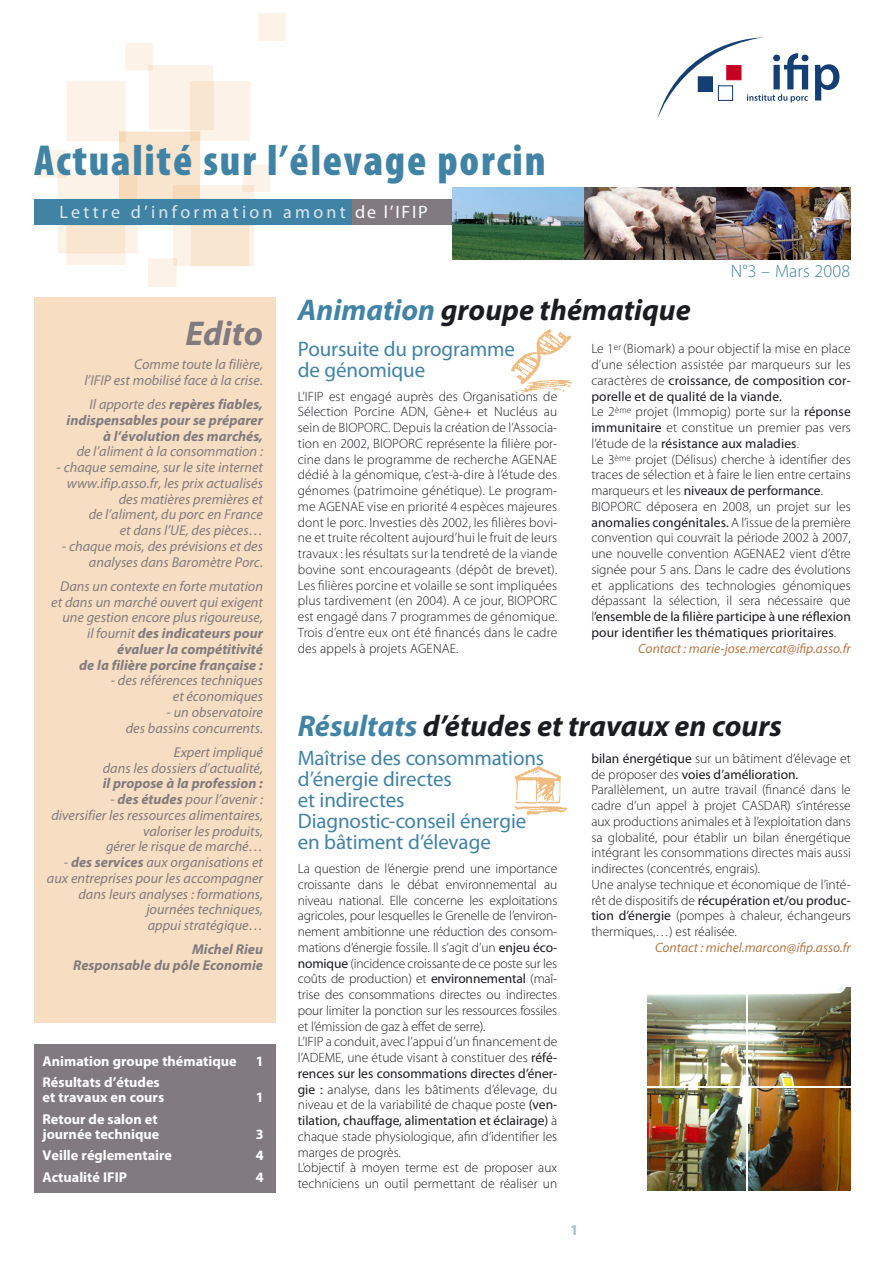
<style>
.page{position:relative;width:893px;height:1263px;background:#fff}
.page>*{position:absolute;margin:0;border:0;box-sizing:border-box;transform-origin:0 0}
.t1{font:900 condensed 43.5px "Myriad Pro";letter-spacing:.04em;color:#4183a5}
.t2{font:italic 700 34.5px "Myriad Pro";color:#817b80}
.t3{font:italic 700 30px "Myriad Pro";color:#1b1c20}
.t4{font:21px/21px "Myriad Pro";letter-spacing:-.005em;color:#4183a5}
.t5{font:18px "Myriad Pro";letter-spacing:.18em;color:#dae7f0}
.t6{font:300 18px "Myriad Pro";letter-spacing:.01em;color:#4183a5}
.t7{font:700 15px "Myriad Pro";color:#a0c1d5}
.t8{font:italic 14.25px/15.8px "Myriad Pro";color:#817b80;text-align:right}
.t9{font:italic 700 14.25px/15.8px "Myriad Pro";color:#817b80;text-align:right}
.t10{font:700 14.25px/15px "Myriad Pro";color:#fff}
.t11{font:300 13.5px/15.8px "Myriad Pro";color:#1b1c20}
.t12{font:italic 13.5px "Myriad Pro";color:#b47846}
.s1{color:#fff}
.s2{font-weight:400}
.s3{font-weight:700}
.s4{color:#4183a5}
</style>
<div class="page">
<img style="left:511px;top:329px;width:61px;height:64px">
<img style="left:514px;top:766px;width:54px;height:49px">
<svg style="left:657px;top:37px;width:151px;height:81px"></svg>
<svg style="left:814px;top:64px;width:25px;height:37px"></svg>
<div style="left:801px;top:55px;width:7px;height:6px;background:#143f74;border-radius:50%"></div>
<div style="left:258px;top:13px;width:28px;height:28px;background:#fcf2e7"></div>
<svg style="left:39px;top:43px;width:231px;height:244px"></svg>
<div style="left:351px;top:199px;width:486px;height:26px;background:#817b80"></div>
<div style="left:34px;top:199px;width:317px;height:26px;background:#4183a5"></div>
<div style="left:34px;top:298px;width:242px;height:725px;background:#f7dec2"></div>
<div style="left:34px;top:1045px;width:242px;height:148px;background:#817b80"></div>
<img style="left:452px;top:187px;width:132px;height:72px">
<img style="left:584px;top:187px;width:132px;height:72px">
<img style="left:716px;top:187px;width:134px;height:72px">
<img style="left:647px;top:988px;width:203px;height:203px">
<hr style="left:745px;top:987px;width:2px;height:205px;background:#fff">
<hr style="left:645px;top:1087px;width:209px;height:1px;background:#fff">
<h1 class="t1" style="left:34px;top:144px;width:513px">Actualité sur l’élevage porcin</h1>
<h3 class="t5" style="left:60px;top:205px;width:370px">Lettre d’information amont <span class="s1">de l’IFIP</span></h3>
<h3 class="t6" style="left:730px;top:264px;width:121px">N°3 – Mars 2008</h3>
<h2 class="t2" style="left:185px;top:320px;width:79px">Edito</h2>
<p class="t8" style="left:84px;top:357px;width:180px">Comme toute la filière,<br>l’IFIP est mobilisé face à la crise.</p>
<p class="t9" style="left:67px;top:397px;width:198px"><span class="s2">Il apporte des</span> repères fiables, indispensables pour se préparer à l’évolution des marchés,</p>
<p class="t8" style="left:77px;top:445px;width:188px">de l’aliment à la consommation :</p>
<p class="t8" style="left:56px;top:460px;width:208px">- chaque semaine, sur le site internet www.ifip.asso.fr, les prix actualisés des matières premières et<br>de l’aliment, du porc en France<br>et dans l’UE, des pièces…</p>
<p class="t8" style="left:62px;top:539px;width:203px">- chaque mois, des prévisions et des analyses dans Baromètre Porc.</p>
<p class="t8" style="left:51px;top:579px;width:213px">Dans un contexte en forte mutation et dans un marché ouvert qui exigent une gestion encore plus rigoureuse,<br>il fournit <span class="s3">des indicateurs pour évaluer la compétitivité<br>de la filière porcine française :</span></p>
<p class="t8" style="left:111px;top:674px;width:154px">- des références techniques et économiques</p>
<p class="t8" style="left:126px;top:705px;width:139px">- un observatoire<br>des bassins concurrents.</p>
<p class="t8" style="left:103px;top:745px;width:162px">Expert impliqué<br>dans les dossiers d’actualité,</p>
<p class="t9" style="left:103px;top:777px;width:162px">il propose à la profession :</p>
<p class="t8" style="left:51px;top:792px;width:213px">- <span class="s3">des études</span> pour l’avenir :<br>diversifier les ressources alimentaires, valoriser les produits,<br>gérer le risque de marché…</p>
<p class="t8" style="left:47px;top:855px;width:217px">- <span class="s3">des services</span> aux organisations et aux entreprises pour les accompagner dans leurs analyses : formations, journées techniques,<br>appui stratégique…</p>
<p class="t9" style="left:73px;top:943px;width:191px">Michel Rieu<br>Responsable du pôle Economie</p>
<p class="t10" style="left:43px;top:1055px;width:196px">Animation groupe thématique</p>
<p class="t10" style="left:256px;top:1055px;width:9px">1</p>
<p class="t10" style="left:43px;top:1076px;width:123px">Résultats d’études et travaux en cours</p>
<p class="t10" style="left:256px;top:1091px;width:9px">1</p>
<p class="t10" style="left:43px;top:1112px;width:118px">Retour de salon et journée technique</p>
<p class="t10" style="left:256px;top:1127px;width:9px">3</p>
<p class="t10" style="left:43px;top:1149px;width:131px">Veille réglementaire</p>
<p class="t10" style="left:256px;top:1149px;width:9px">4</p>
<p class="t10" style="left:43px;top:1170px;width:86px">Actualité IFIP</p>
<p class="t10" style="left:256px;top:1170px;width:9px">4</p>
<h3 class="t3" style="left:298px;top:299px;width:394px"><span class="s4">Animation</span> groupe thématique</h3>
<h3 class="t4" style="left:298px;top:340px;width:219px">Poursuite du programme de génomique</h3>
<p class="t11" style="left:298px;top:389px;width:261px;text-align:justify">L’IFIP est engagé auprès des Organisations de Sélection Porcine ADN, Gène+ et Nucléus au sein de BIOPORC. Depuis la création de l’Associa&shy;tion en 2002, BIOPORC représente la filière por&shy;cine dans le programme de recherche AGENAE dédié à la génomique, c’est-à-dire à l’étude des génomes (patrimoine génétique). Le program&shy;me AGENAE vise en priorité 4 espèces majeures dont le porc. Investies dès 2002, les filières bovi&shy;ne et truite récoltent aujourd’hui le fruit de leurs travaux : les résultats sur la tendreté de la viande bovine sont encourageants (dépôt de brevet).<br>Les filières porcine et volaille se sont impliquées plus tardivement (en 2004). A ce jour, BIOPORC est engagé dans 7 programmes de génomique.<br>Trois d’entre eux ont été financés dans le cadre des appels à projets AGENAE.</p>
<p class="t11" style="left:591px;top:342px;width:261px">Le 1<sup>er</sup> (Biomark) a pour objectif la mise en place d’une sélection assistée par marqueurs sur les caractères de <span class="s2">croissance, de composition cor&shy;porelle et de qualité de la viande.<br></span>Le 2<sup>ème</sup> projet (Immopig) porte sur la <span class="s2">réponse immunitaire</span> et constitue un premier pas vers l’étude de la <span class="s2">résistance aux maladies</span>.<br>Le 3<sup>ème</sup> projet (Délisus) cherche à identifier des traces de sélection et à faire le lien entre certains marqueurs et les <span class="s2">niveaux de performance</span>.<br>BIOPORC déposera en 2008, un projet sur les <span class="s2">anomalies congénitales.</span> A l’issue de la première convention qui couvrait la période 2002 à 2007, une nouvelle convention AGENAE2 vient d’être signée pour 5 ans. Dans le cadre des évolutions et applications des technologies génomiques dépassant la sélection, il sera nécessaire que l<span class="s2">’ensemble de la filière participe à une réflexion pour identifier les thématiques prioritaires</span>.</p>
<p class="t12" style="left:638px;top:643px;width:214px">Contact : marie-jose.mercat@ifip.asso.fr</p>
<h3 class="t3" style="left:298px;top:714px;width:485px"><span class="s4">Résultats</span> d’études et travaux en cours</h3>
<h3 class="t4" style="left:298px;top:749px;width:248px">Maîtrise des consommations d’énergie directes<br>et indirectes<br>Diagnostic-conseil énergie en bâtiment d’élevage</h3>
<p class="t11" style="left:298px;top:862px;width:261px">La question de l’énergie prend une importance croissante dans le débat environnemental au niveau national. Elle concerne les exploitations agricoles, pour lesquelles le Grenelle de l’environ&shy;nement ambitionne une réduction des consom&shy;mations d’énergie fossile. Il s’agit d’un <span class="s2">enjeu éco&shy;nomique</span> (incidence croissante de ce poste sur les coûts de production) et <span class="s2">environnemental</span> (maî&shy;trise des consommations directes ou indirectes pour limiter la ponction sur les ressources fossiles et l’émission de gaz à effet de serre).<br>L’IFIP a conduit, avec l’appui d’un financement de l’ADEME, une étude visant à constituer des <span class="s2">réfé&shy;rences sur les consommations directes d’éner&shy;gie :</span> analyse, dans les bâtiments d’élevage, du niveau et de la variabilité de chaque poste <span class="s2">(ven&shy;tilation, chauffage, alimentation et éclairage)</span> à chaque stade physiologique, afin d’identifier les marges de progrès.<br>L’objectif à moyen terme est de proposer aux techniciens un outil permettant de réaliser un</p>
<p class="t7" style="left:570px;top:1225px;width:10px">1</p>
<p class="t11" style="left:591px;top:751px;width:261px"><span class="s2">bilan énergétique</span> sur un bâtiment d’élevage et de proposer des <span class="s2">voies d’amélioration.<br></span>Parallèlement, un autre travail (financé dans le cadre d’un appel à projet CASDAR) s’intéresse aux productions animales et à l’exploitation dans sa globalité, pour établir un bilan énergétique intégrant les consommations directes mais aussi indirectes (concentrés, engrais).<br>Une analyse technique et économique de l’inté&shy;rêt de dispositifs de <span class="s2">récupération et/ou produc&shy;tion d’énergie</span> (pompes à chaleur, échangeurs thermiques,…) est réalisée.</p>
<p class="t12" style="left:655px;top:942px;width:197px">Contact : michel.marcon@ifip.asso.fr</p>
</div>
